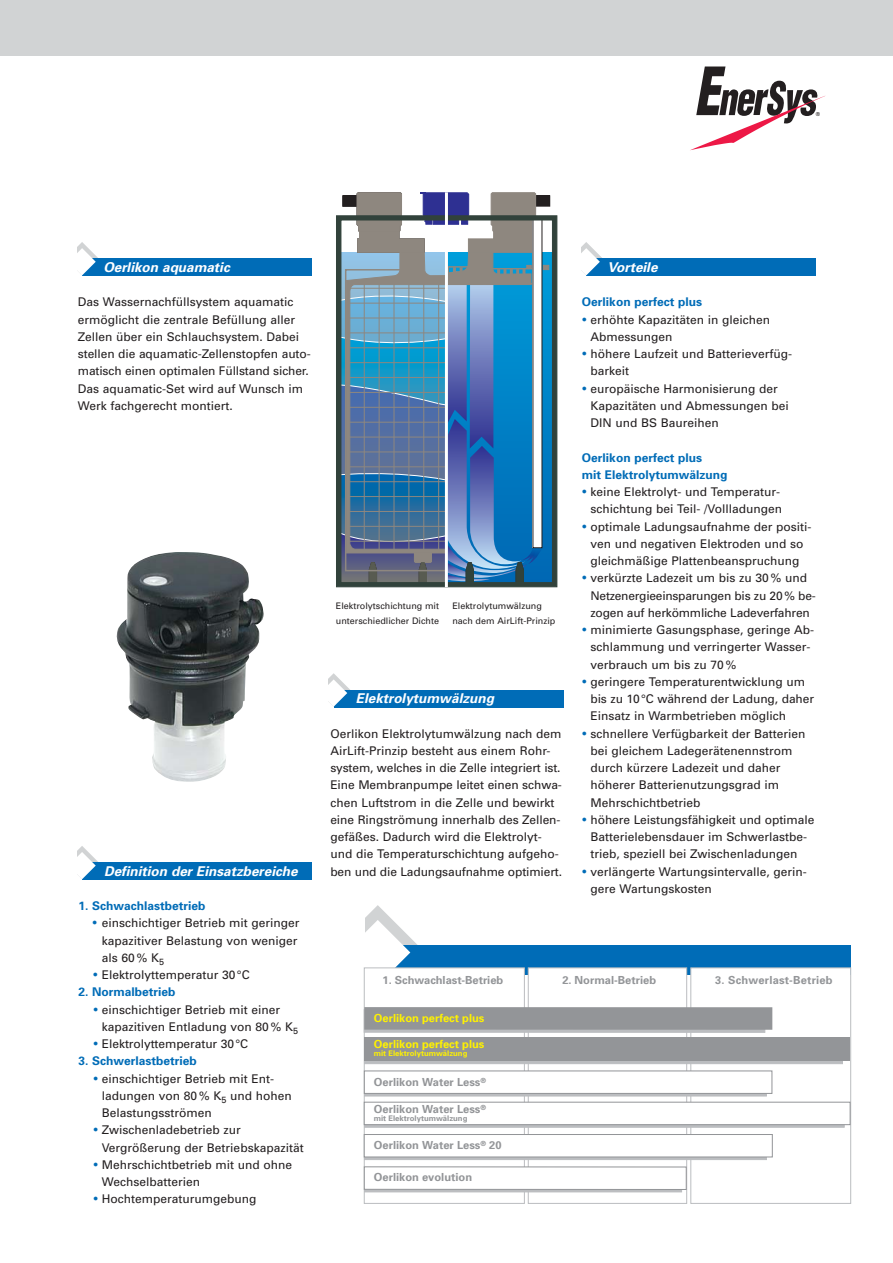
<style>
.page{position:relative;width:893px;height:1263px;background:#fff}
.page>*{position:absolute;margin:0;border:0;box-sizing:border-box;transform-origin:0 0}
.t1{font:italic 700 13.5px "Univers";color:#fff}
.t2{font:12px/17.2px "Univers";color:#231f20}
.t3{font:700 12px/17.2px "Univers";color:#006cb7}
.t4{font:700 11.1px "Univers";color:#939598}
.t5{font:700 11.1px "Univers";color:#fff200}
.t6{font:9px/15px "Univers";color:#231f20}
.t7{font:700 7.65px "Univers";color:#fff200}
.t8{font:700 7.65px "Univers";color:#939598}
.t9{font:5.4px "Univers";color:#231f20}
.s1{font-weight:700;font-size:15px;color:#006cb7}
</style>
<div class="page">
<div style="left:377px;top:945px;width:474px;height:29px;background:#006cb7"></div>
<svg style="left:365px;top:905px;width:53px;height:62px"></svg>
<div style="left:364px;top:967px;width:161px;height:237px;background:#fff;border:1px solid #bbbdc0"></div>
<div style="left:528px;top:967px;width:159px;height:237px;background:#fff;border:1px solid #bbbdc0"></div>
<div style="left:690px;top:967px;width:161px;height:237px;background:#fff;border:1px solid #bbbdc0"></div>
<div style="left:364px;top:1010px;width:401px;height:22px;background:#bbbdc0"></div>
<div style="left:364px;top:1007px;width:408px;height:23px;background:#939598"></div>
<div style="left:364px;top:1073px;width:402px;height:23px;background:#bbbdc0"></div>
<div style="left:364px;top:1070px;width:408px;height:24px;background:#fff;border:1px solid #939598"></div>
<div style="left:364px;top:1040px;width:478px;height:24px;background:#bbbdc0"></div>
<div style="left:364px;top:1037px;width:486px;height:24px;background:#939598"></div>
<div style="left:364px;top:1105px;width:480px;height:22px;background:#b4b6b9"></div>
<div style="left:364px;top:1102px;width:486px;height:23px;background:#fff;border:1px solid #939598"></div>
<div style="left:364px;top:1169px;width:318px;height:23px;background:#bbbdc0"></div>
<div style="left:364px;top:1166px;width:323px;height:24px;background:#fff;border:1px solid #939598"></div>
<div style="left:364px;top:1137px;width:402px;height:23px;background:#a7a9ac;border:1px solid #bbbdc0"></div>
<div style="left:364px;top:1134px;width:409px;height:23px;background:#fff;border:1px solid #939598"></div>
<svg style="left:690px;top:67px;width:135px;height:83px"></svg>
<div style="left:343px;top:196px;width:14px;height:10px;background:#231f20"></div>
<svg style="left:356px;top:192px;width:46px;height:24px"></svg>
<div style="left:536px;top:196px;width:14px;height:10px;background:#231f20"></div>
<div style="left:536px;top:196px;width:14px;height:10px;border:1px solid #231f20"></div>
<svg style="left:491px;top:192px;width:45px;height:24px"></svg>
<svg style="left:338px;top:218px;width:217px;height:367px;background:#5789b0"></svg>
<div style="left:341px;top:220px;width:212px;height:363px;border:1px solid #31423b"></div>
<div style="left:336px;top:216px;width:221px;height:371px;border:1px solid #31423b"></div>
<svg style="left:420px;top:192px;width:49px;height:30px"></svg>
<hr style="left:445px;top:192px;width:3px;height:395px;background:#fff">
<img style="left:116px;top:552px;width:148px;height:230px">
<div style="left:0;top:0;width:892px;height:55px;background:#d1d3d4"></div>
<div style="left:82px;top:259px;width:230px;height:17px;background:#006cb7"></div>
<svg style="left:77px;top:242px;width:22px;height:33px"></svg>
<div style="left:82px;top:863px;width:230px;height:17px;background:#006cb7"></div>
<svg style="left:77px;top:846px;width:22px;height:33px"></svg>
<div style="left:334px;top:690px;width:230px;height:17px;background:#006cb7"></div>
<svg style="left:328px;top:673px;width:22px;height:34px"></svg>
<div style="left:586px;top:259px;width:230px;height:17px;background:#006cb7"></div>
<svg style="left:581px;top:242px;width:22px;height:33px"></svg>
<p class="t9" style="left:816px;top:112px;width:6px">®</p>
<p class="t1" style="left:103px;top:262px;width:130px">Oerlikon aquamatic</p>
<p class="t2" style="left:78px;top:295px;width:234px">Das Wassernachfüllsystem aquamatic ermöglicht die zentrale Befüllung aller Zellen über ein Schlauchsystem. Dabei stellen die aquamatic-Zellenstopfen au to - matisch einen optimalen Füllstand si cher.<br>Das aquamatic-Set wird auf Wunsch im Werk fachgerecht montiert.</p>
<p class="t1" style="left:104px;top:866px;width:198px">Definition der Einsatzbereiche</p>
<p class="t3" style="left:79px;top:898px;width:128px">1. Schwachlastbetrieb</p>
<p class="t2" style="left:102px;top:916px;width:199px;text-indent:-10px"><span class="s1">•</span> einschichtiger Betrieb mit geringer kapazitiver Belastung von weniger als 60 % K<sub>5</sub></p>
<p class="t2" style="left:93px;top:967px;width:158px"><span class="s1">•</span> Elektrolyttemperatur 30°C</p>
<p class="t3" style="left:79px;top:985px;width:98px">2. Normalbetrieb</p>
<p class="t2" style="left:102px;top:1002px;width:198px;text-indent:-9px"><span class="s1">•</span> einschichtiger Be trieb mit einer kapazitiven Entla dung von 80 % K<sub>5</sub></p>
<p class="t2" style="left:93px;top:1036px;width:157px"><span class="s1">•</span> Elektrolyttemperatur 30°C</p>
<p class="t3" style="left:79px;top:1054px;width:120px">3. Schwerlastbetrieb</p>
<p class="t2" style="left:102px;top:1071px;width:191px;text-indent:-9px"><span class="s1">•</span> einschichtiger Betrieb mit Ent - ladun gen von 80 % K<sub>5</sub> und hohen<br>Belastungs strömen</p>
<p class="t2" style="left:102px;top:1123px;width:203px;text-indent:-9px"><span class="s1">•</span> Zwischenladebetrieb zur<br>Vergröße rung der Betriebskapazität</p>
<p class="t2" style="left:102px;top:1157px;width:192px;text-indent:-9px"><span class="s1">•</span> Mehrschichtbetrieb mit und ohne<br>Wechselbatterien</p>
<p class="t2" style="left:93px;top:1192px;width:165px"><span class="s1">•</span> Hochtemperaturumgebung</p>
<p class="t6" style="left:336px;top:599px;width:105px">Elektrolytschichtung mit unterschiedlicher Dichte</p>
<p class="t6" style="left:452px;top:599px;width:104px">Elektrolytumwälzung nach dem AirLift-Prinzip</p>
<p class="t1" style="left:356px;top:693px;width:142px">Elektrolytumwälzung</p>
<p class="t2" style="left:330px;top:726px;width:233px">Oerlikon Elektrolytumwälzung nach dem AirLift-Prinzip besteht aus einem Rohr&shy;sy stem, welches in die Zelle integriert ist.<br>Eine Membranpumpe leitet einen schwa&shy;chen Luftstrom in die Zelle und be wirkt eine Ringströmung innerhalb des Zel len&shy;gefäßes. Dadurch wird die Elektro lyt&shy;und die Temperatur schich tung aufgeho&shy;ben und die Ladungsaufnahme optimiert.</p>
<p class="t1" style="left:607px;top:262px;width:54px">Vorteile</p>
<p class="t3" style="left:582px;top:295px;width:122px">Oerlikon perfect plus</p>
<p class="t2" style="left:590px;top:312px;width:181px;text-indent:-8px"><span class="s1">•</span> erhöhte Kapazitäten in gleichen<br>Abmessungen</p>
<p class="t2" style="left:590px;top:346px;width:203px;text-indent:-9px"><span class="s1">•</span> höhere Laufzeit und Batterieverfüg&shy;bar keit</p>
<p class="t2" style="left:590px;top:381px;width:200px;text-indent:-9px"><span class="s1">•</span> europäische Harmonisierung der<br>Kapazitäten und Abmessungen bei<br>DIN und BS Baureihen</p>
<p class="t3" style="left:582px;top:450px;width:147px">Oerlikon perfect plus<br>mit Elektrolytumwälzung</p>
<p class="t2" style="left:582px;top:484px;width:202px;text-align:right"><span class="s1">•</span> keine Elektrolyt- und Temperatur - schich tung bei Teil- /Vollladungen</p>
<p class="t2" style="left:582px;top:519px;width:231px;text-align:center"><span class="s1">•</span> optimale Ladungsaufnahme der positi&shy;ven und negativen Elektroden und so gleichmäßige Plattenbeanspruchung</p>
<p class="t2" style="left:590px;top:571px;width:227px;text-indent:-9px"><span class="s1">•</span> verkürzte Ladezeit um bis zu 30 % und<br>Netzenergieeinsparungen bis zu 20 % be - zogen auf herkömmliche Lade verfahren</p>
<p class="t2" style="left:590px;top:622px;width:225px;text-indent:-9px"><span class="s1">•</span> minimierte Gasungsphase, geringe Ab - schlammung und verringerter Wasser - verbrauch um bis zu 70 %</p>
<p class="t2" style="left:590px;top:674px;width:225px;text-indent:-8px"><span class="s1">•</span> geringere Temperaturentwicklung um bis zu 10°C während der Ladung, daher<br>Einsatz in Warmbetrieben möglich</p>
<p class="t2" style="left:590px;top:726px;width:216px;text-indent:-9px"><span class="s1">•</span> schnellere Verfügbarkeit der Batterien bei gleichem Ladegerätenennstrom durch kürzere Ladezeit und daher höhe rer Batterienutzungsgrad im Mehrschichtbetrieb</p>
<p class="t2" style="left:590px;top:812px;width:225px;text-indent:-9px"><span class="s1">•</span> höhere Leistungsfähigkeit und optima le<br>Batterielebensdauer im Schwer last be - trieb, speziell bei Zwischenladungen</p>
<p class="t2" style="left:590px;top:864px;width:218px;text-indent:-9px"><span class="s1">•</span> verlängerte Wartungsintervalle, gerin&shy;gere Wartungskosten</p>
<p class="t4" style="left:383px;top:976px;width:122px">1. Schwachlast-Betrieb</p>
<p class="t4" style="left:562px;top:976px;width:95px">2. Normal-Betrieb</p>
<p class="t4" style="left:715px;top:976px;width:119px">3. Schwerlast-Betrieb</p>
<p class="t5" style="left:374px;top:1014px;width:112px">Oerlikon perfect plus</p>
<p class="t5" style="left:374px;top:1040px;width:112px">Oerlikon perfect plus</p>
<p class="t7" style="left:374px;top:1051px;width:95px">mit Elektrolytumwälzung</p>
<p class="t4" style="left:374px;top:1078px;width:114px">Oerlikon Water Less<sup>®</sup></p>
<p class="t4" style="left:374px;top:1105px;width:114px">Oerlikon Water Less<sup>®</sup></p>
<p class="t8" style="left:374px;top:1116px;width:95px">mit Elektrolytumwälzung</p>
<p class="t4" style="left:374px;top:1141px;width:129px">Oerlikon Water Less<sup>®</sup> 20</p>
<p class="t4" style="left:374px;top:1173px;width:100px">Oerlikon evolution</p>
</div>
